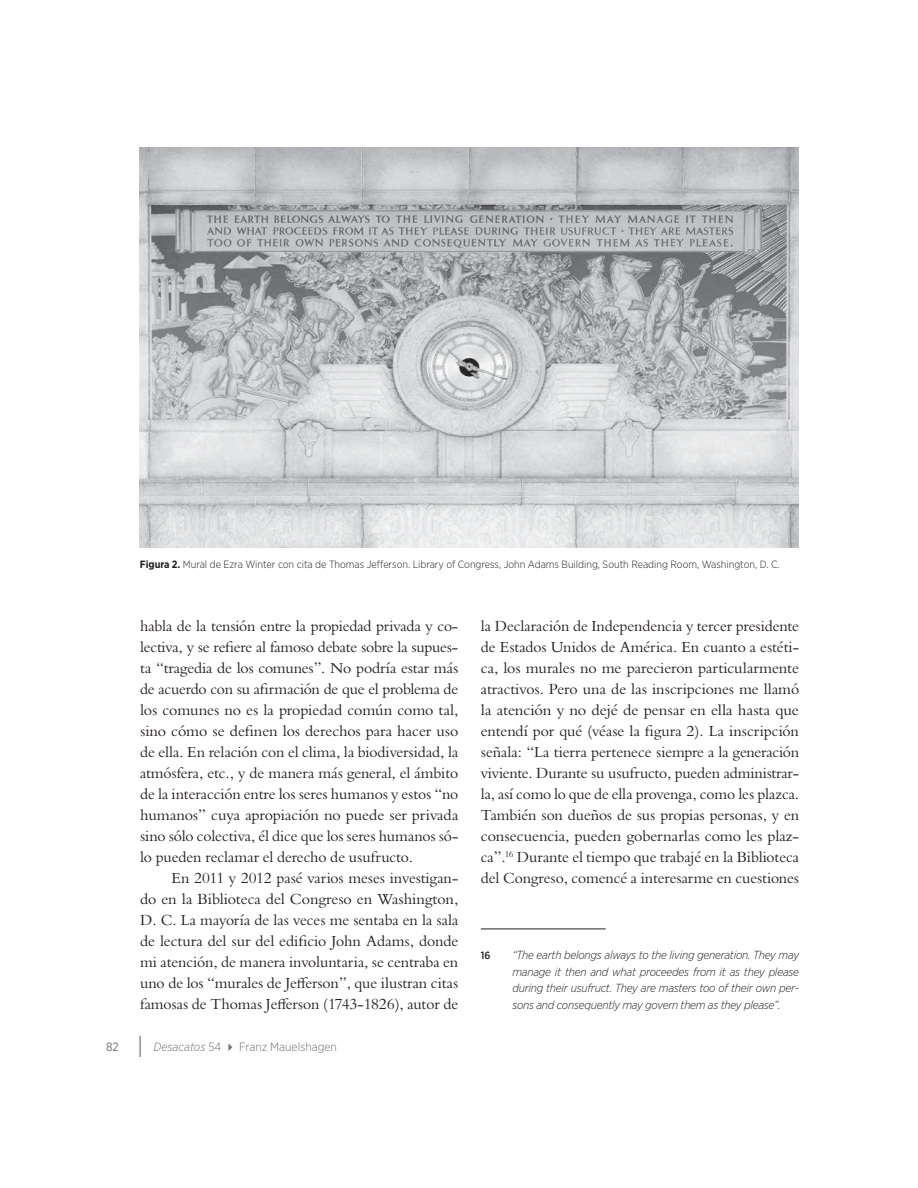
<style>
.page{position:relative;width:918px;height:1188px;background:#fff}
.page>*{position:absolute;margin:0;border:0;box-sizing:border-box;transform-origin:0 0}
.t1{font:15px/21px "Bergamo Std";color:#231f20;text-align:justify}
.t2{font:300 12px "Gotham Narrow";color:#6d6f71}
.t3{font:italic 300 12px "Gotham Narrow";color:#6d6f71}
.t4{font:12px "Gotham Narrow";color:#6d6f71}
.t5{font:italic 300 11.7px/16.5px "Gotham Narrow";letter-spacing:-.02em;color:#231f20;text-align:justify}
.t6{font:300 10.5px "Gotham Narrow";color:#231f20}
.t7{font:500 10.5px "Gotham Narrow";color:#231f20}
.s1{font-weight:700}
.s2{font-style:normal}
</style>
<div class="page">
<svg style="left:140px;top:1036px;width:1px;height:21px"></svg>
<img style="left:140px;top:148px;width:659px;height:400px">
<hr style="left:481px;top:929px;width:125px;height:1px;background:#231f20">
<p class="t6" style="left:140px;top:560px;width:641px"><span class="s1">Figura 2.</span> Mural de Ezra Winter con cita de Thomas Jefferson. Library of Congress, John Adams Building, South Reading Room, Washington, D. C.</p>
<p class="t1" style="left:140px;top:616px;width:320px">habla de la tensión entre la propiedad privada y co&shy;lectiva, y se refiere al famoso debate sobre la supues&shy;ta “tragedia de los comunes”. No podría estar más de acuerdo con su afirmación de que el problema de los comunes no es la propiedad común como tal, sino cómo se definen los derechos para hacer uso de ella. En relación con el clima, la biodiversidad, la atmósfera, etc., y de manera más general, el ámbito de la interacción entre los seres humanos y estos “no humanos” cuya apropiación no puede ser privada sino sólo colectiva, él dice que los seres humanos só&shy;lo pueden reclamar el derecho de usufructo.</p>
<p class="t1" style="left:140px;top:868px;width:320px;text-indent:32px">En 2011 y 2012 pasé varios meses investigan&shy;do en la Biblioteca del Congreso en Washington, D. C. La mayoría de las veces me sentaba en la sala de lectura del sur del edificio John Adams, donde mi atención, de manera involuntaria, se centraba en uno de los “murales de Jefferson”, que ilustran citas famosas de Thomas Jefferson (1743-1826), autor de</p>
<p class="t4" style="left:106px;top:1042px;width:14px">82</p>
<p class="t3" style="left:154px;top:1042px;width:69px">Desacatos <span class="s2">54</span></p>
<p class="t2" style="left:239px;top:1042px;width:99px">Franz Mauelshagen</p>
<p class="t1" style="left:481px;top:616px;width:320px">la Declaración de Independencia y tercer presidente de Estados Unidos de América. En cuanto a estéti&shy;ca, los murales no me parecieron particularmente atractivos. Pero una de las inscripciones me llamó la atención y no dejé de pensar en ella hasta que entendí por qué (véase la figura 2). La inscripción señala: “La tierra pertenece siempre a la generación viviente. Durante su usufructo, pueden administrar&shy;la, así como lo que de ella provenga, como les plazca.<br>También son dueños de sus propias personas, y en consecuencia, pueden gobernarlas como les plaz&shy;ca”.<sup>16</sup> Durante el tiempo que trabajé en la Biblioteca del Congreso, comencé a interesarme en cuestiones</p>
<p class="t7" style="left:481px;top:949px;width:11px">16</p>
<p class="t5" style="left:512px;top:947px;width:288px">“The earth belongs always to the living generation. They may manage it then and what proceedes from it as they please during their usufruct. They are masters too of their own per&shy;sons and consequently may govern them as they please”.</p>
</div>
